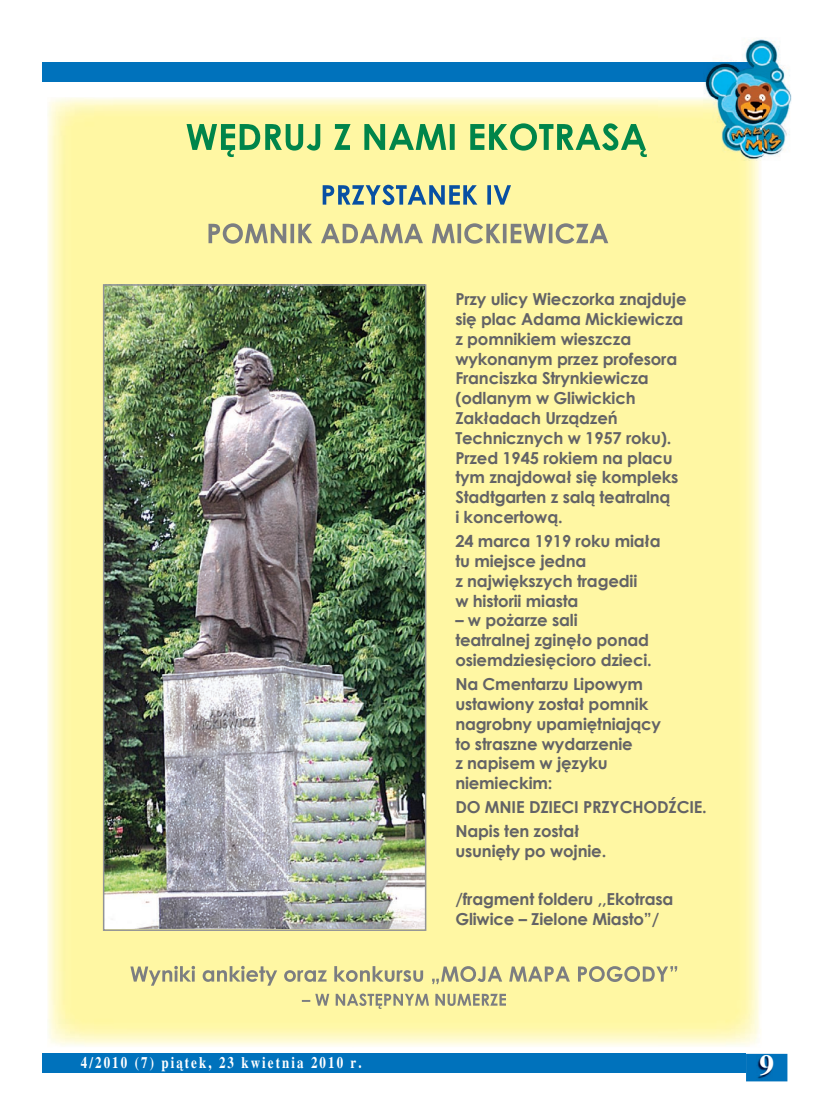
<style>
.page{position:relative;width:830px;height:1119px;background:#fff}
.page>*{position:absolute;margin:0;border:0;box-sizing:border-box;transform-origin:0 0}
.t1{font:700 29.1px "Times New Roman";color:#fff}
.t2{font:700 16.5px/19.8px "Century Gothic";letter-spacing:-.01em;color:#636366}
.t3{font:700 16.2px "Times New Roman";letter-spacing:.16em;color:#fff;scale:.8 1}
</style>
<div class="page">
<div style="left:43px;top:1053px;width:702px;height:19px;background:#0072bc"></div>
<svg style="left:745px;top:1053px;width:42px;height:28px"></svg>
<img style="left:756px;top:1055px;width:16px;height:24px">
<div style="left:43px;top:63px;width:660px;height:19px;background:#0072bc"></div>
<img style="left:658px;top:150px;width:103px;height:896px">
<div style="left:352px;top:97px;width:307px;height:634px;background:#fff7a3"></div>
<img style="left:106px;top:287px;width:317px;height:640px">
<div style="left:103px;top:284px;width:323px;height:646px;border:2px solid #919396"></div>
<img style="left:703px;top:39px;width:88px;height:119px">
<img style="left:703px;top:63px;width:66px;height:19px">
<img style="left:703px;top:97px;width:58px;height:63px">
<svg style="left:130px;top:965px;width:547px;height:20px;background:#d8d398"></svg>
<svg style="left:302px;top:993px;width:203px;height:15px;background:#d0cc96"></svg>
<svg style="left:208px;top:223px;width:400px;height:21px;background:#c9c594"></svg>
<svg style="left:322px;top:185px;width:189px;height:20px;background:#94afa3"></svg>
<svg style="left:186px;top:123px;width:460px;height:34px;background:#a7cf84"></svg>
<p class="t2" style="left:455px;top:288px;width:232px">Przy ulicy Wieczorka znajduje się plac Adama Mickiewicza z pomnikiem wieszcza wykonanym przez profesora<br>Franciszka Strynkiewicza (odlanym w Gliwickich<br>Zakładach Urządzeń<br>Technicznych w 1957 roku).<br>Przed 1945 rokiem na placu tym znajdował się kompleks<br>Stadtgarten z salą teatralną<br>i koncertową.</p>
<p class="t2" style="left:455px;top:530px;width:207px">24 marca 1919 roku miała tu miejsce jedna<br>z największych tragedii<br>w historii miasta</p>
<p class="t2" style="left:455px;top:609px;width:198px">– w pożarze sali teatralnej zginęło ponad osiemdziesięcioro dzieci.</p>
<p class="t2" style="left:455px;top:673px;width:207px">Na Cmentarzu Lipowym ustawiony został pomnik nagrobny upamiętniający to straszne wydarzenie<br>z napisem w języku niemieckim:</p>
<p class="t2" style="left:455px;top:794px;width:253px;line-height:24px">DO MNIE DZIECI PRZYCHODŹCIE.<br>Napis ten został</p>
<p class="t2" style="left:455px;top:840px;width:152px">usunięty po wojnie.</p>
<p class="t2" style="left:455px;top:888px;width:219px">/fragment folderu ,,Ekotrasa<br>Gliwice – Zielone Miasto”/</p>
<p class="t3" style="left:81px;top:1052px;width:352px">4/2010 (7) piątek, 23 kwietnia 2010 r.</p>
<h1 class="t1" style="left:759px;top:1048px;width:16px">9</h1>
</div>
